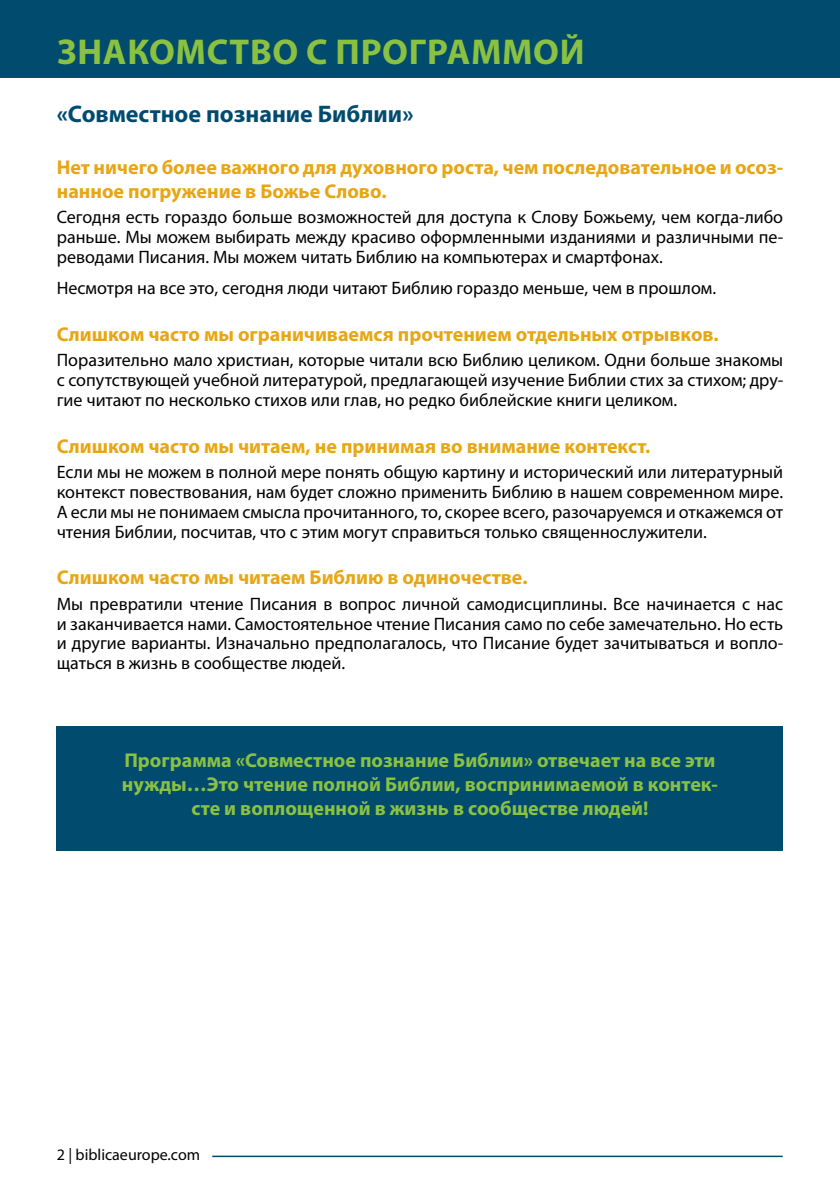
<style>
.page{position:relative;width:840px;height:1191px;background:#fff}
.page>*{position:absolute;margin:0;border:0;box-sizing:border-box;transform-origin:0 0}
.t1{font:700 36px "Myriad Pro";letter-spacing:.02em;color:#8bc141}
.t2{font:700 24px "Myriad Pro";color:#014b6f}
.t3{font:700 20px/24px "Myriad Pro";color:#e7a614}
.t4{font:700 20px/24px "Myriad Pro";color:#8bc141;text-align:center}
.t5{font:18px/19.8px "Myriad Pro";color:#000;text-align:justify}
.t6{font:16px "Myriad Pro";color:#000}
</style>
<div class="page">
<hr style="left:212px;top:1155px;width:570px;height:2px;background:#014b6f">
<div style="left:0;top:0;width:839px;height:78px;background:#014b6f"></div>
<div style="left:57px;top:726px;width:725px;height:125px;background:#014b6f"></div>
<h1 class="t1" style="left:57px;top:29px;width:529px">ЗНАКОМСТВО С ПРОГРАММОЙ</h1>
<h2 class="t2" style="left:57px;top:98px;width:358px">«Совместное познание Библии»</h2>
<p class="t3" style="left:57px;top:154px;width:727px">Нет ничего более важного для духовного роста, чем последовательное и осоз&shy;нанное погружение в Божье Слово.</p>
<p class="t5" style="left:57px;top:207px;width:727px">Сегодня есть гораздо больше возможностей для доступа к Слову Божьему, чем когда-либо раньше. Мы можем выбирать между красиво оформленными изданиями и различными пе&shy;реводами Писания. Мы можем читать Библию на компьютерах и смартфонах.</p>
<p class="t5" style="left:57px;top:278px;width:660px">Несмотря на все это, сегодня люди читают Библию гораздо меньше, чем в прошлом.</p>
<p class="t3" style="left:57px;top:321px;width:663px">Слишком часто мы ограничиваемся прочтением отдельных отрывков.</p>
<p class="t5" style="left:57px;top:350px;width:727px">Поразительно мало христиан, которые читали всю Библию целиком. Одни больше знакомы с сопутствующей учебной литературой, предлагающей изучение Библии стих за стихом; дру&shy;гие читают по несколько стихов или глав, но редко библейские книги целиком.</p>
<p class="t3" style="left:57px;top:433px;width:594px">Слишком часто мы читаем, не принимая во внимание контекст.</p>
<p class="t5" style="left:57px;top:462px;width:727px">Если мы не можем в полной мере понять общую картину и исторический или литературный контекст повествования, нам будет сложно применить Библию в нашем современном мире.<br>А если мы не понимаем смысла прочитанного, то, скорее всего, разочаруемся и откажемся от чтения Библии, посчитав, что с этим могут справиться только священнослужители.</p>
<p class="t3" style="left:57px;top:565px;width:472px">Слишком часто мы читаем Библию в одиночестве.</p>
<p class="t5" style="left:57px;top:593px;width:727px">Мы превратили чтение Писания в вопрос личной самодисциплины. Все начинается с нас и заканчивается нами. Самостоятельное чтение Писания само по себе замечательно. Но есть и другие варианты. Изначально предполагалось, что Писание будет зачитываться и вопло&shy;щаться в жизнь в сообществе людей.</p>
<p class="t4" style="left:122px;top:747px;width:597px">Программа «Совместное познание Библии» отвечает на все эти нужды…Это чтение полной Библии, воспринимаемой в контек&shy;сте и воплощенной в жизнь в сообществе людей!</p>
<p class="t6" style="left:57px;top:1145px;width:145px">2 | biblicaeurope.com</p>
</div>
